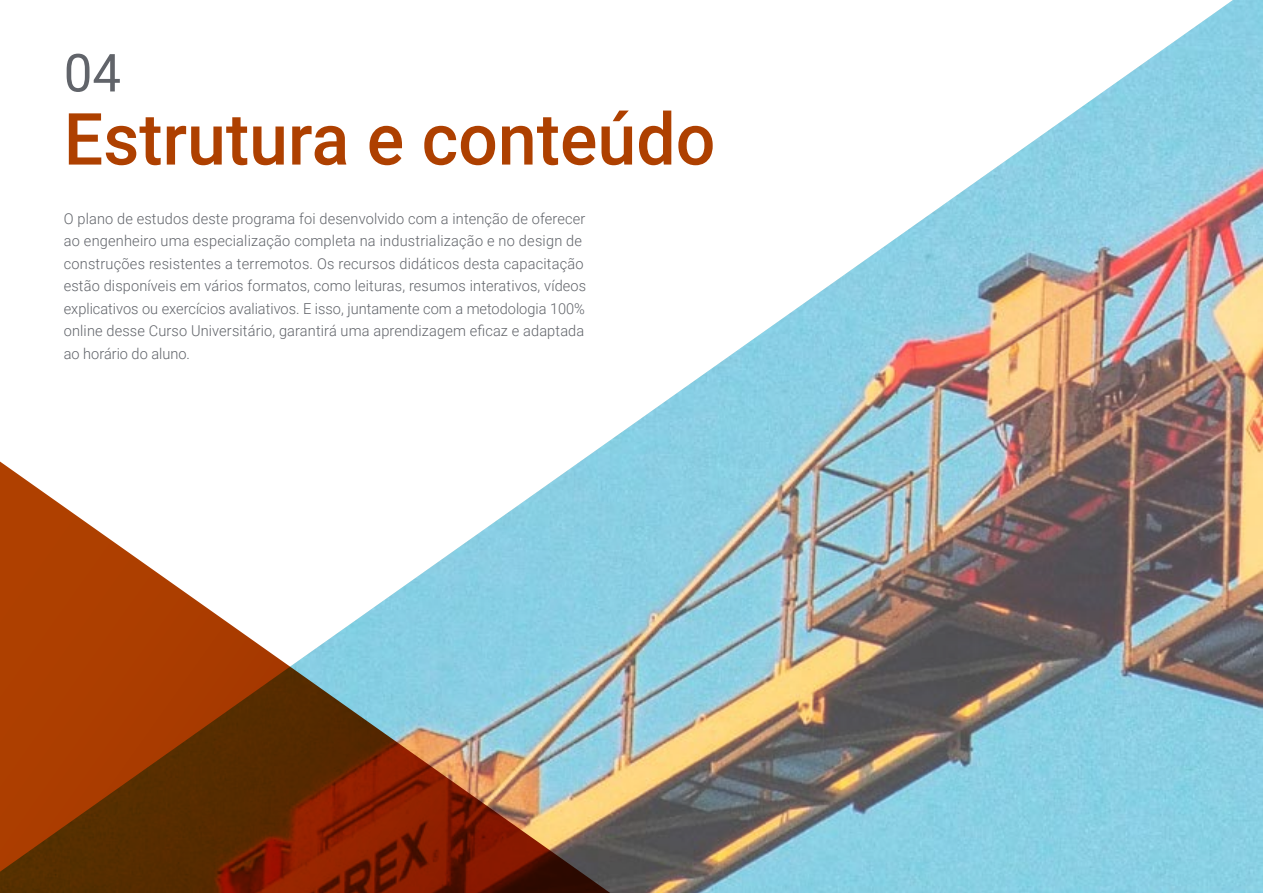
<style>
.page{position:relative;width:1263px;height:893px;background:#fff}
.page>*{position:absolute;margin:0;border:0;box-sizing:border-box;transform-origin:0 0}
.t1{font:500 72px "Roboto";color:#ae4000}
.t2{font:52.5px "Roboto";color:#61646a}
.t3{font:300 15px/22.5px "Roboto";letter-spacing:.01em;color:#61646a}
</style>
<div class="page">
<img style="left:602px;top:0;width:661px;height:893px">
<svg style="left:0;top:446px;width:640px;height:447px"></svg>
<h2 class="t2" style="left:64px;top:36px;width:59px">04</h2>
<h1 class="t1" style="left:64px;top:89px;width:653px">Estrutura e conteúdo</h1>
<p class="t3" style="left:64px;top:207px;width:524px">O plano de estudos deste programa foi desenvolvido com a intenção de oferecer ao engenheiro uma especialização completa na industrialização e no design de construções resistentes a terremotos. Os recursos didáticos desta capacitação estão disponíveis em vários formatos, como leituras, resumos interativos, vídeos explicativos ou exercícios avaliativos. E isso, juntamente com a metodologia 100% online desse Curso Universitário, garantirá uma aprendizagem eficaz e adaptada ao horário do aluno.</p>
</div>
